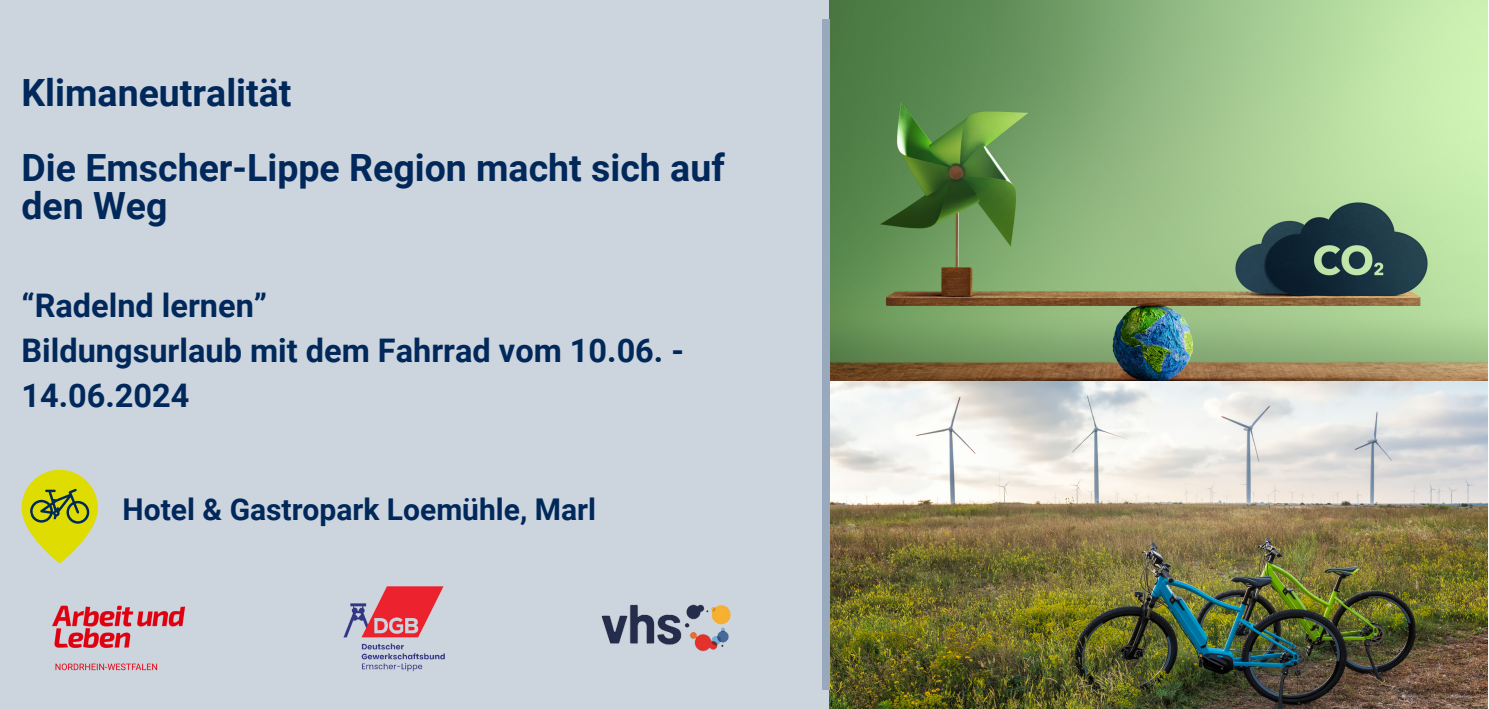
<style>
.page{position:relative;width:1489px;height:709px;background:#fff}
.page>*{position:absolute;margin:0;border:0;box-sizing:border-box;transform-origin:0 0}
.t1{font:700 37.5px/37.5px "Roboto";color:#00285a}
.t2{font:700 32.5px/45px "Roboto";color:#00285a}
.t3{font:700 30px "Roboto";color:#00285a}
</style>
<div class="page">
<div style="left:0;top:0;width:906px;height:709px;background:#ccd4de"></div>
<svg style="left:22px;top:470px;width:76px;height:93px"></svg>
<img style="left:830px;top:0;width:658px;height:709px">
<div style="left:823px;top:19px;width:7px;height:670px;background:#99a9bd"></div>
<img style="left:52px;top:605px;width:133px;height:66px">
<img style="left:343px;top:586px;width:102px;height:86px">
<img style="left:601px;top:604px;width:130px;height:48px">
<p class="t1" style="left:21px;top:74px;width:272px">Klimaneutralität</p>
<p class="t1" style="left:21px;top:149px;width:705px">Die Emscher-Lippe Region macht sich auf den Weg</p>
<p class="t2" style="left:21px;top:283px;width:247px">“Radelnd lernen”</p>
<p class="t2" style="left:21px;top:328px;width:664px">Bildungsurlaub mit dem Fahrrad vom 10.06. -<br>14.06.2024</p>
<p class="t3" style="left:123px;top:492px;width:475px">Hotel &amp; Gastropark Loemühle, Marl</p>
</div>
